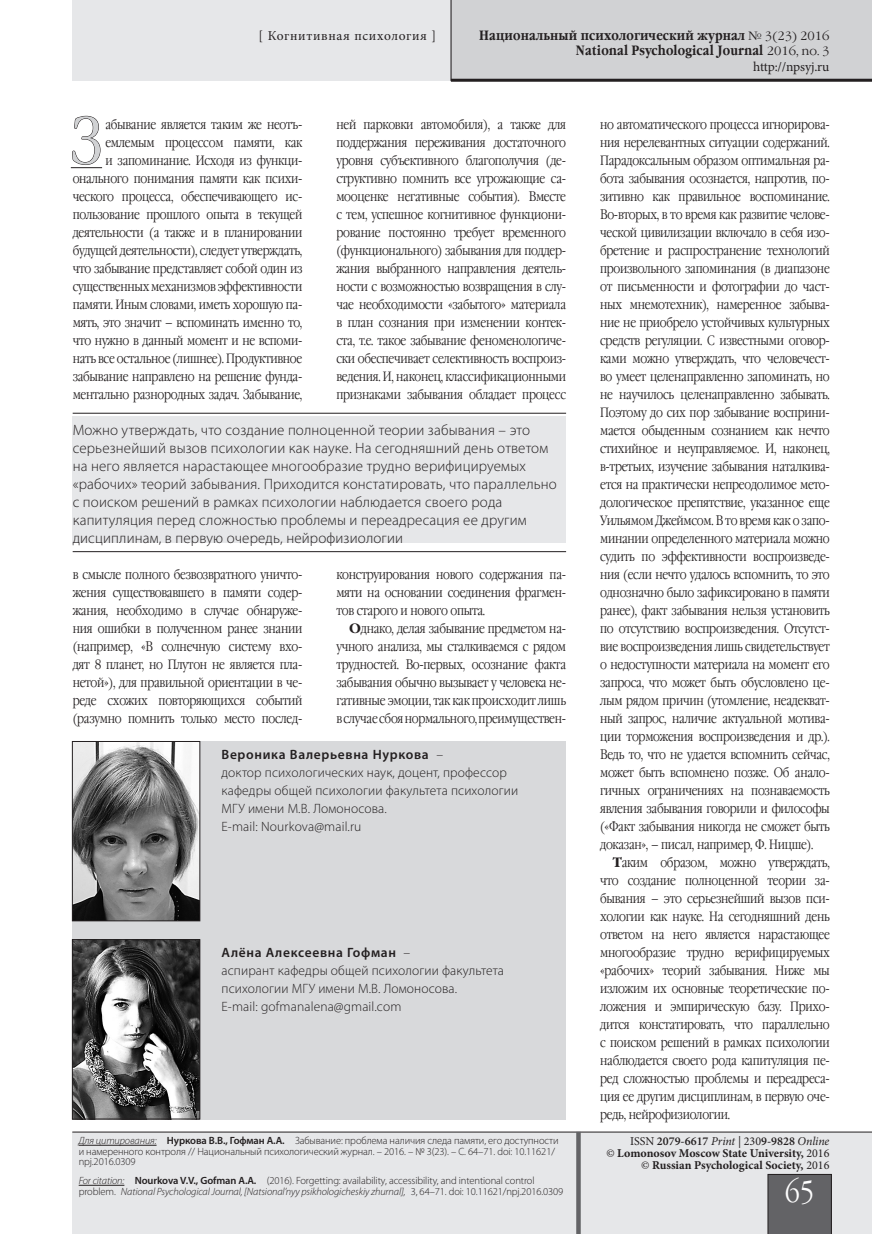
<style>
.page{position:relative;width:872px;height:1234px;background:#fff}
.page>*{position:absolute;margin:0;border:0;box-sizing:border-box;transform-origin:0 0}
.Main_text___1st{font:64.95px "Garamond Narrow C";color:#d1d2d4}
.Page_num{font:30px "Garamond Narrow C";color:#fff}
.Insert___MEDIUM{font:300 15px/18px "Myriad Pro";letter-spacing:.01em;color:#231f20}
.Main_text{font:13.5px/18px "Garamond Narrow C";letter-spacing:-.02em;color:#231f20;text-align:justify}
.Main_text___1st-2{font:13.5px/18px "Garamond Narrow C";letter-spacing:-.02em;color:#231f20;text-align:justify}
.Autor___REMARK{font:300 13.5px/18px "Myriad Pro";letter-spacing:.01em;color:#231f20}
.t1{font:700 13.5px "Garamond Narrow C";letter-spacing:.01em;color:#231f20}
.Col_title___RUBRIC{font:13.5px "Minion Pro";letter-spacing:.045em;color:#231f20}
.Col_title___RUBRIC-2{font:13.5px "Minion Pro";letter-spacing:-.015em;color:#231f20}
.t2{font:700 12px "Minion Pro";color:#231f20}
.t3{font:600 12px "Minion Pro";color:#231f20}
.Col_title___REFER{font:300 10.5px/10.5px "Myriad Pro";letter-spacing:-.01em;color:#231f20}
.s1{font-family:"Garamond C";font-weight:400;font-size:12px}
.s2{font-family:"Garamond C";font-weight:700}
.s3{font-weight:600}
.s4{font-style:italic}
.s5{font-weight:400}
.s6{font-weight:400;font-style:italic}
</style>
<div class="page">
<div style="left:72px;top:0;width:800px;height:81px;background:#e6e7e9"></div>
<div style="left:451px;top:0;width:421px;height:81px;background:#d1d2d4"></div>
<div style="left:72px;top:1132px;width:800px;height:101px;background:#e6e7e9"></div>
<hr style="left:72px;top:1131px;width:800px;height:1px;background:#231f20">
<div style="left:767px;top:1173px;width:64px;height:60px;background:#636366"></div>
<hr style="left:451px;top:79px;width:421px;height:3px;background:#231f20">
<div style="left:576px;top:1131px;width:5px;height:102px;background:#636366"></div>
<hr style="left:451px;top:0;width:1px;height:81px;background:#231f20">
<div style="left:72px;top:1119px;width:23px;height:4px;border:2px solid #fff"></div>
<hr style="left:79px;top:1144px;width:78px;height:1px;background:#231f20">
<hr style="left:79px;top:1184px;width:45px;height:1px;background:#231f20">
<hr style="left:71px;top:167px;width:31px;height:1px;background:#231f20">
<svg style="left:72px;top:115px;width:29px;height:54px"></svg>
<div style="left:73px;top:741px;width:493px;height:378px;background:#d8d9db"></div>
<img style="left:74px;top:941px;width:124px;height:176px">
<div style="left:72px;top:939px;width:128px;height:180px;border:1px solid #231f20"></div>
<img style="left:74px;top:743px;width:124px;height:176px">
<div style="left:72px;top:741px;width:128px;height:180px;border:1px solid #231f20"></div>
<div style="left:73px;top:417px;width:493px;height:126px;background:#e6e7e9"></div>
<hr style="left:73px;top:413px;width:493px;height:1px;background:#231f20">
<hr style="left:73px;top:551px;width:493px;height:1px;background:#231f20">
<p class="Col_title___RUBRIC" style="left:259px;top:26px;width:179px">[ Когнитивная психология ]</p>
<p class="t1" style="left:479px;top:27px;width:352px">Национальный психологический журнал <span class="s1">№ 3(23) 2016</span></p>
<p class="t1" style="left:576px;top:42px;width:255px">National Psychological Journal <span class="s1">2016, no. 3</span></p>
<p class="Col_title___RUBRIC-2" style="left:753px;top:57px;width:78px">http://npsyj.ru</p>
<p class="Main_text___1st" style="left:71px;top:105px;width:33px">З</p>
<p class="Main_text___1st-2" style="left:73px;top:115px;width:231px;text-align:right">абывание является таким же неотъ&shy;емлемым процессом памяти, как<br>и запоминание. Исходя из функци&shy;онального понимания памяти как психи&shy;ческого процесса, обеспечивающего ис&shy;пользование прошлого опыта в текущей деятельности (а также и в планировании будущей деятельности), следует утверждать, что забывание представляет собой один из существенных механизмов эффективности памяти. Иным словами, иметь хорошую па&shy;мять, это значит – вспоминать именно то, что нужно в данный момент и не вспоми&shy;нать все остальное (лишнее). Продуктивное забывание направлено на решение фунда&shy;ментально разнородных задач. Забывание,</p>
<p class="Main_text___1st-2" style="left:336px;top:115px;width:231px">ней парковки автомобиля), а также для поддержания переживания достаточного уровня субъективного благополучия (де&shy;структивно помнить все угрожающие са&shy;мооценке негативные события). Вместе с тем, успешное когнитивное функциони&shy;рование постоянно требует временного (функционального) забывания для поддер&shy;жания выбранного направления деятель&shy;ности с возможностью возвращения в слу&shy;чае необходимости «забытого» материала в план сознания при изменении контек&shy;ста, т.е. такое забывание феноменологиче&shy;ски обеспечивает селективность воспроиз&shy;ведения. И, наконец, классификационными признаками забывания обладает процесс</p>
<p class="Insert___MEDIUM" style="left:73px;top:420px;width:486px">Можно утверждать, что создание полноценной теории забывания – это серьезнейший вызов психологии как науке. На сегодняшний день ответом на него является нарастающее многообразие трудно верифицируемых «рабочих» теорий забывания. Приходится констатировать, что параллельно с поиском решений в рамках психологии наблюдается своего рода капитуляция перед сложностью проблемы и переадресация ее другим дисциплинам, в первую очередь, нейрофизиологии</p>
<p class="Main_text___1st-2" style="left:73px;top:565px;width:231px">в смысле полного безвозвратного уничто&shy;жения существовавшего в памяти содер&shy;жания, необходимо в случае обнаруже&shy;ния ошибки в полученном ранее знании (например, «В солнечную систему вхо&shy;дят 8 планет, но Плутон не является пла&shy;нетой»), для правильной ориентации в че&shy;реде схожих повторяющихся событий (разумно помнить только место послед-</p>
<p class="Main_text___1st-2" style="left:336px;top:565px;width:231px">конструирования нового содержания па&shy;мяти на основании соединения фрагмен&shy;тов старого и нового опыта.</p>
<p class="Main_text" style="left:336px;top:619px;width:231px;text-indent:13px"><span class="s2">О</span>днако, делая забывание предметом на&shy;учного анализа, мы сталкиваемся с рядом трудностей. Во-первых, осознание факта забывания обычно вызывает у человека не&shy;гативные эмоции, так как происходит лишь в случае сбоя нормального, преимуществен-</p>
<p class="Autor___REMARK" style="left:221px;top:745px;width:298px"><span class="s3">Вероника Валерьевна Нуркова</span> –<br>доктор психологических наук, доцент, профессор кафедры общей психологии факультета психологии МГУ имени М.В. Ломоносова.<br>E-mail: Nourkova@mail.ru</p>
<p class="Autor___REMARK" style="left:221px;top:943px;width:284px"><span class="s3">Алёна Алексеевна Гофман</span> –<br>аспирант кафедры общей психологии факультета психологии МГУ имени М.В. Ломоносова.<br>E-mail: gofmanalena@gmail.com</p>
<p class="Col_title___REFER" style="left:79px;top:1134px;width:481px"><span class="s4">Для цитирования:</span> <span class="s3">Нуркова В.В., Гофман А.А.</span> Забывание: проблема наличия следа памяти, его доступности и намеренного контроля // Национальный психологический журнал. – 2016. – № 3(23). – С. 64–71. doi: 10.11621/ npj.2016.0309</p>
<p class="Col_title___REFER" style="left:79px;top:1174px;width:486px"><span class="s4">For citation:</span> <span class="s3">Nourkova V.V., Gofman A.A.</span> (2016). Forgetting: availability, accessibility, and intentional control problem. <span class="s4">National Psychological Journal, [Natsional’nyy psikhologicheskiy zhurnal],</span> 3, 64–71. doi: 10.11621/npj.2016.0309</p>
<p class="Main_text" style="left:600px;top:115px;width:231px">но автоматического процесса игнорирова&shy;ния нерелевантных ситуации содержаний.<br>Парадоксальным образом оптимальная ра&shy;бота забывания осознается, напротив, по&shy;зитивно как правильное воспоминание.<br>Во-вторых, в то время как развитие челове&shy;ческой цивилизации включало в себя изо&shy;бретение и распространение технологий произвольного запоминания (в диапазоне от письменности и фотографии до част&shy;ных мнемотехник), намеренное забыва&shy;ние не приобрело устойчивых культурных средств регуляции. С известными оговор&shy;ками можно утверждать, что человечест&shy;во умеет целенаправленно запоминать, но не научилось целенаправленно забывать.<br>Поэтому до сих пор забывание восприни&shy;мается обыденным сознанием как нечто стихийное и неуправляемое. И, наконец, в-третьих, изучение забывания наталкива&shy;ется на практически непреодолимое мето&shy;дологическое препятствие, указанное еще Уильямом Джеймсом. В то время как о запо&shy;минании определенного материала можно судить по эффективности воспроизведе&shy;ния (если нечто удалось вспомнить, то это однозначно было зафиксировано в памяти ранее), факт забывания нельзя установить по отсутствию воспроизведения. Отсутст&shy;вие воспроизведения лишь свидетельствует о недоступности материала на момент его запроса, что может быть обусловлено це&shy;лым рядом причин (утомление, неадекват&shy;ный запрос, наличие актуальной мотива&shy;ции торможения воспроизведения и др.).<br>Ведь то, что не удается вспомнить сейчас, может быть вспомнено позже. Об анало&shy;гичных ограничениях на познаваемость явления забывания говорили и философы («Факт забывания никогда не сможет быть доказан», – писал, например, Ф. Ницше).</p>
<p class="Main_text" style="left:600px;top:853px;width:231px;text-indent:13px"><span class="s2">Т</span>аким образом, можно утверждать, что создание полноценной теории за&shy;бывания – это серьезнейший вызов пси&shy;хологии как науке. На сегодняшний день ответом на него является нарастающее многообразие трудно верифицируемых «рабочих» теорий забывания. Ниже мы изложим их основные теоретические по&shy;ложения и эмпирическую базу. Прихо&shy;дится констатировать, что параллельно с поиском решений в рамках психологии наблюдается своего рода капитуляция пе&shy;ред сложностью проблемы и переадреса&shy;ция ее другим дисциплинам, в первую оче&shy;редь, нейрофизиологии.</p>
<p class="t3" style="left:630px;top:1132px;width:201px"><span class="s5">ISSN</span> 2079-6617 <span class="s6">Print</span> <span class="s5">| 230</span>9-9828 <span class="s6">Online</span></p>
<p class="t2" style="left:606px;top:1144px;width:225px"><span class="s6">©</span> Lomonosov Moscow State University, <span class="s5">2016</span></p>
<p class="t2" style="left:641px;top:1156px;width:190px"><span class="s5">©</span> Russian Psychological Society, <span class="s5">2016</span></p>
<p class="Page_num" style="left:785px;top:1175px;width:31px">65</p>
</div>
